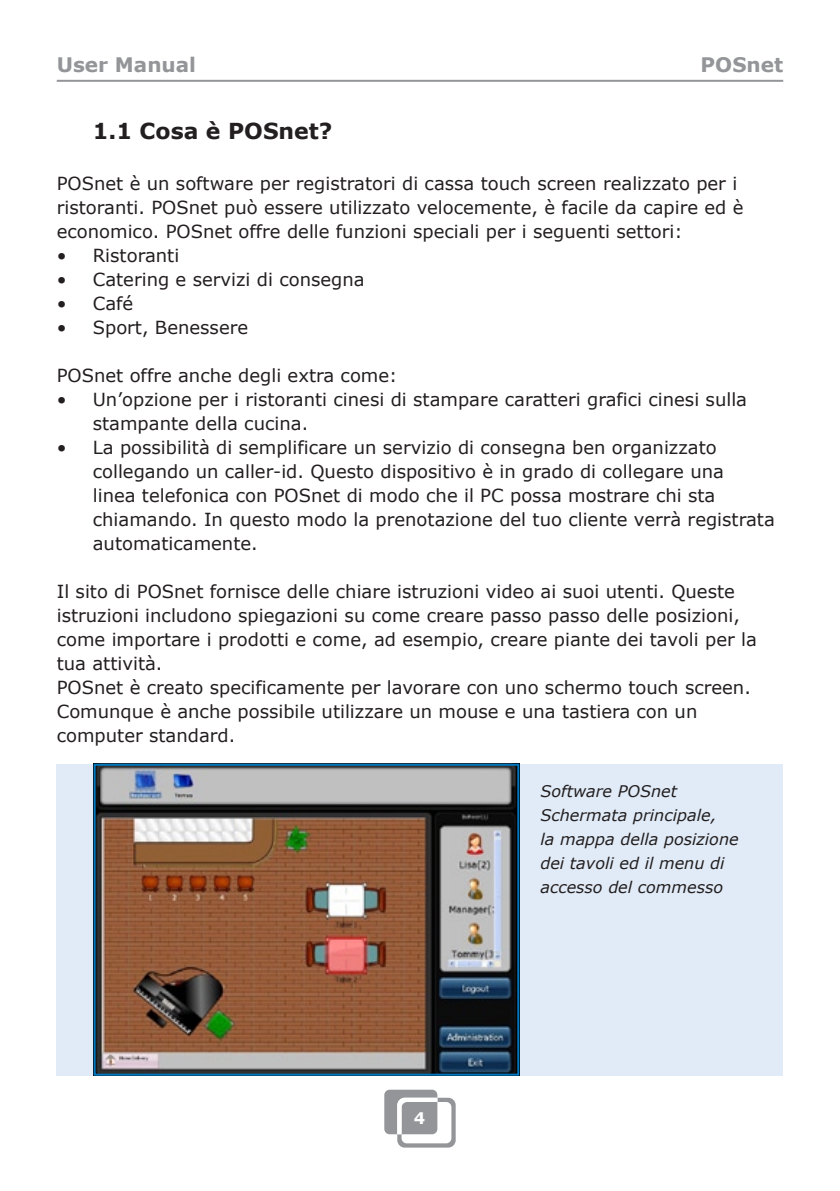
<style>
.page{position:relative;width:840px;height:1191px;background:#fff}
.page>*{position:absolute;margin:0;border:0;box-sizing:border-box;transform-origin:0 0}
.t1{font:700 22px "Verdana";color:#231f20}
.t2{font:700 20px "Verdana";color:#939598}
.t3{font:18px/24px "Verdana";color:#231f20}
.t4{font:italic 16px/24px "Verdana";color:#231f20}
.t5{font:700 16px "Verdana";color:#fff}
</style>
<div class="page">
<hr style="left:57px;top:80px;width:725px;height:2px;background:#939598">
<svg style="left:384px;top:1089px;width:71px;height:58px"></svg>
<div style="left:57px;top:763px;width:725px;height:312px;background:#e1ebf7"></div>
<img style="left:97px;top:766px;width:419px;height:306px">
<div style="left:94px;top:763px;width:425px;height:312px;border:2px solid #0078c0"></div>
<p class="t2" style="left:57px;top:52px;width:141px">User Manual</p>
<p class="t2" style="left:700px;top:52px;width:84px">POSnet</p>
<p class="t1" style="left:93px;top:117px;width:241px">1.1 Cosa è POSnet?</p>
<p class="t3" style="left:57px;top:171px;width:688px">POSnet è un software per registratori di cassa touch screen realizzato per i ristoranti. POSnet può essere utilizzato velocemente, è facile da capire ed è economico. POSnet offre delle funzioni speciali per i seguenti settori:</p>
<p class="t3" style="left:57px;top:243px;width:124px">• Ristoranti</p>
<p class="t3" style="left:57px;top:267px;width:309px">• Catering e servizi di consegna</p>
<p class="t3" style="left:57px;top:291px;width:78px">• Café</p>
<p class="t3" style="left:57px;top:315px;width:193px">• Sport, Benessere</p>
<p class="t3" style="left:57px;top:363px;width:342px">POSnet offre anche degli extra come:</p>
<p class="t3" style="left:93px;top:387px;width:655px;text-indent:-36px">• Un’opzione per i ristoranti cinesi di stampare caratteri grafici cinesi sulla stampante della cucina.</p>
<p class="t3" style="left:93px;top:434px;width:683px;text-indent:-36px">• La possibilità di semplificare un servizio di consegna ben organizzato collegando un caller-id. Questo dispositivo è in grado di collegare una<br>linea telefonica con POSnet di modo che il PC possa mostrare chi sta chiamando. In questo modo la prenotazione del tuo cliente verrà registrata automaticamente.</p>
<p class="t3" style="left:57px;top:578px;width:701px">Il sito di POSnet fornisce delle chiare istruzioni video ai suoi utenti. Queste istruzioni includono spiegazioni su come creare passo passo delle posizioni, come importare i prodotti e come, ad esempio, creare piante dei tavoli per la tua attività.<br>POSnet è creato specificamente per lavorare con uno schermo touch screen.<br>Comunque è anche possibile utilizzare un mouse e una tastiera con un computer standard.</p>
<p class="t4" style="left:540px;top:778px;width:200px">Software POSnet<br>Schermata principale,<br>la mappa della posizione dei tavoli ed il menu di accesso del commesso</p>
<p class="t5" style="left:413px;top:1107px;width:13px">4</p>
</div>
